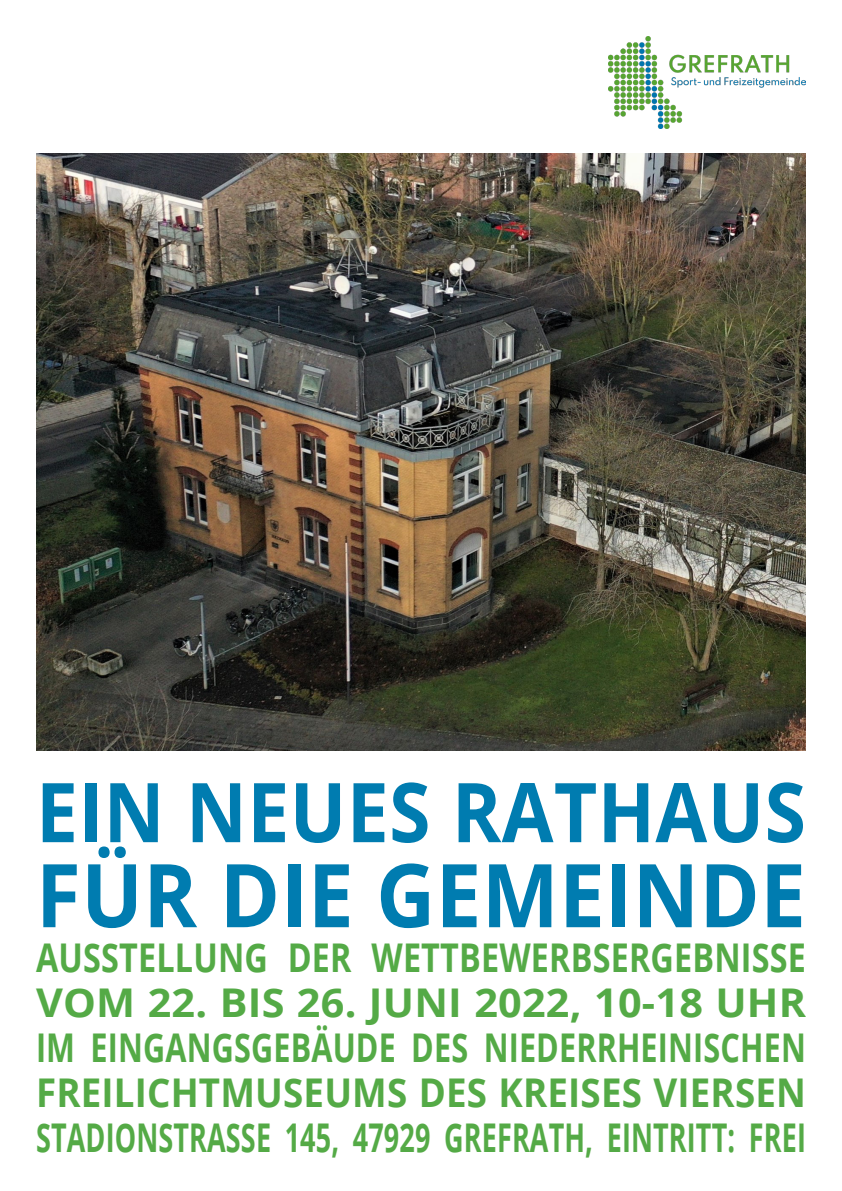
<style>
.page{position:relative;width:842px;height:1191px;background:#fff}
.page>*{position:absolute;margin:0;border:0;box-sizing:border-box;transform-origin:0 0}
.t1{font:700 88px "Open Sans";letter-spacing:.005em;color:#007cb0;scale:.93 1}
.t2{font:700 82.5px "Open Sans";letter-spacing:.005em;color:#007cb0;scale:.91 1}
.t3{font:700 39.6px "Open Sans";letter-spacing:.005em;color:#54aa46;scale:.68 1}
.t4{font:700 39.6px "Open Sans";letter-spacing:.005em;color:#54aa46;scale:.77 1}
.t5{font:700 39.6px "Open Sans";letter-spacing:.005em;color:#54aa46;scale:.82 1}
.t6{font:700 39.6px "Open Sans";letter-spacing:.005em;color:#54aa46;scale:.93 1}
.t7{font:700 39.6px "Open Sans";letter-spacing:.005em;color:#54aa46;scale:1.05 1}
</style>
<div class="page">
<img style="left:608px;top:36px;width:198px;height:93px">
<img style="left:36px;top:153px;width:770px;height:598px">
<p class="t2" style="left:36px;top:754px;width:848px">EIN NEUES RATHAUS</p>
<p class="t1" style="left:36px;top:833px;width:829px">FÜR DIE GEMEINDE</p>
<p class="t5" style="left:36px;top:930px;width:940px">AUSSTELLUNG DER WETTBEWERBSERGEBNISSE</p>
<p class="t7" style="left:36px;top:975px;width:735px">VOM 22. BIS 26. JUNI 2022, 10-18 UHR</p>
<p class="t4" style="left:36px;top:1020px;width:1001px">IM EINGANGSGEBÄUDE DES NIEDERRHEINISCHEN</p>
<p class="t6" style="left:36px;top:1065px;width:829px">FREILICHTMUSEUMS DES KREISES VIERSEN</p>
<p class="t3" style="left:36px;top:1110px;width:1134px">STADIONSTRASSE 145, 47929 GREFRATH, EINTRITT: FREI</p>
</div>
